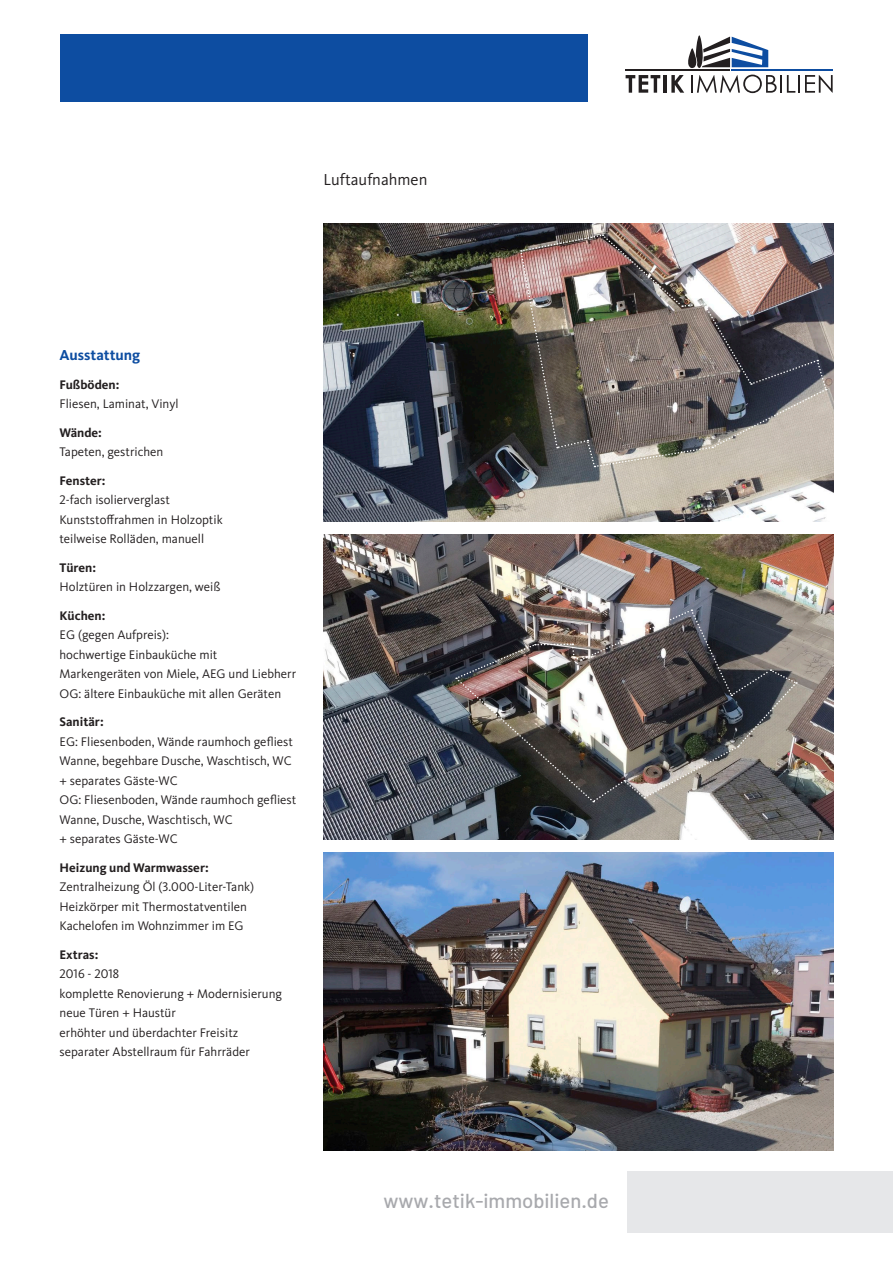
<style>
.page{position:relative;width:893px;height:1263px;background:#fff}
.page>*{position:absolute;margin:0;border:0;box-sizing:border-box;transform-origin:0 0}
.t1{font:500 20.25px "Barlow";color:#a8a9ad}
.t2{font:16.5px "Kievit Pro";color:#231f20}
.t3{font:700 15px "Kievit Pro";color:#0d4da1}
.t4{font:12.9px/19.5px "Kievit Pro";color:#231f20}
.t5{font:700 12.9px "Kievit Pro";color:#231f20}
</style>
<div class="page">
<div style="left:60px;top:34px;width:528px;height:67px;background:#0d4da1"></div>
<div style="left:627px;top:1171px;width:265px;height:62px;background:#e6e7e9"></div>
<hr style="left:732px;top:70px;width:101px;height:1px;background:#0d4da1">
<svg style="left:626px;top:75px;width:34px;height:18px"></svg>
<hr style="left:663px;top:75px;width:4px;height:18px;background:#231f20">
<svg style="left:671px;top:75px;width:13px;height:18px"></svg>
<svg style="left:691px;top:75px;width:142px;height:18px"></svg>
<svg style="left:688px;top:35px;width:80px;height:33px"></svg>
<hr style="left:625px;top:70px;width:105px;height:1px;background:#231f20">
<img style="left:323px;top:535px;width:510px;height:305px">
<img style="left:323px;top:852px;width:510px;height:299px">
<img style="left:323px;top:223px;width:510px;height:299px">
<img style="left:519px;top:234px;width:308px;height:234px">
<img style="left:455px;top:609px;width:342px;height:194px">
<p class="t2" style="left:323px;top:169px;width:105px">Luftaufnahmen</p>
<p class="t3" style="left:60px;top:346px;width:82px">Ausstattung</p>
<p class="t5" style="left:60px;top:376px;width:61px">Fußböden:</p>
<p class="t4" style="left:60px;top:394px;width:120px">Fliesen, Laminat, Vinyl</p>
<p class="t5" style="left:60px;top:424px;width:44px">Wände:</p>
<p class="t4" style="left:60px;top:442px;width:105px">Tapeten, gestrichen</p>
<p class="t5" style="left:60px;top:472px;width:48px">Fenster:</p>
<p class="t4" style="left:60px;top:490px;width:165px">2-fach isolierverglast<br>Kunststoffrahmen in Holzoptik teilweise Rolläden, manuell</p>
<p class="t5" style="left:60px;top:559px;width:38px">Türen:</p>
<p class="t4" style="left:60px;top:577px;width:162px">Holztüren in Holzzargen, weiß</p>
<p class="t5" style="left:60px;top:607px;width:47px">Küchen:</p>
<p class="t4" style="left:60px;top:625px;width:238px">EG (gegen Aufpreis):<br>hochwertige Einbauküche mit Markengeräten von Miele, AEG und Liebherr OG: ältere Einbauküche mit allen Geräten</p>
<p class="t5" style="left:60px;top:714px;width:46px">Sanitär:</p>
<p class="t4" style="left:60px;top:731px;width:238px">EG: Fliesenboden, Wände raumhoch gefliest Wanne, begehbare Dusche, Waschtisch, WC + separates Gäste-WC<br>OG: Fliesenboden, Wände raumhoch gefliest Wanne, Dusche, Waschtisch, WC<br>+ separates Gäste-WC</p>
<p class="t5" style="left:60px;top:860px;width:151px">Heizung und Warmwasser:</p>
<p class="t4" style="left:60px;top:877px;width:196px">Zentralheizung Öl (3.000-Liter-Tank)<br>Heizkörper mit Thermostatventilen<br>Kachelofen im Wohnzimmer im EG</p>
<p class="t5" style="left:60px;top:947px;width:40px">Extras:</p>
<p class="t4" style="left:60px;top:964px;width:224px">2016 - 2018<br>komplette Renovierung + Modernisierung neue Türen + Haustür<br>erhöhter und überdachter Freisitz separater Abstellraum für Fahrräder</p>
<h1 class="t1" style="left:383px;top:1188px;width:227px">www.tetik-immobilien.de</h1>
</div>
